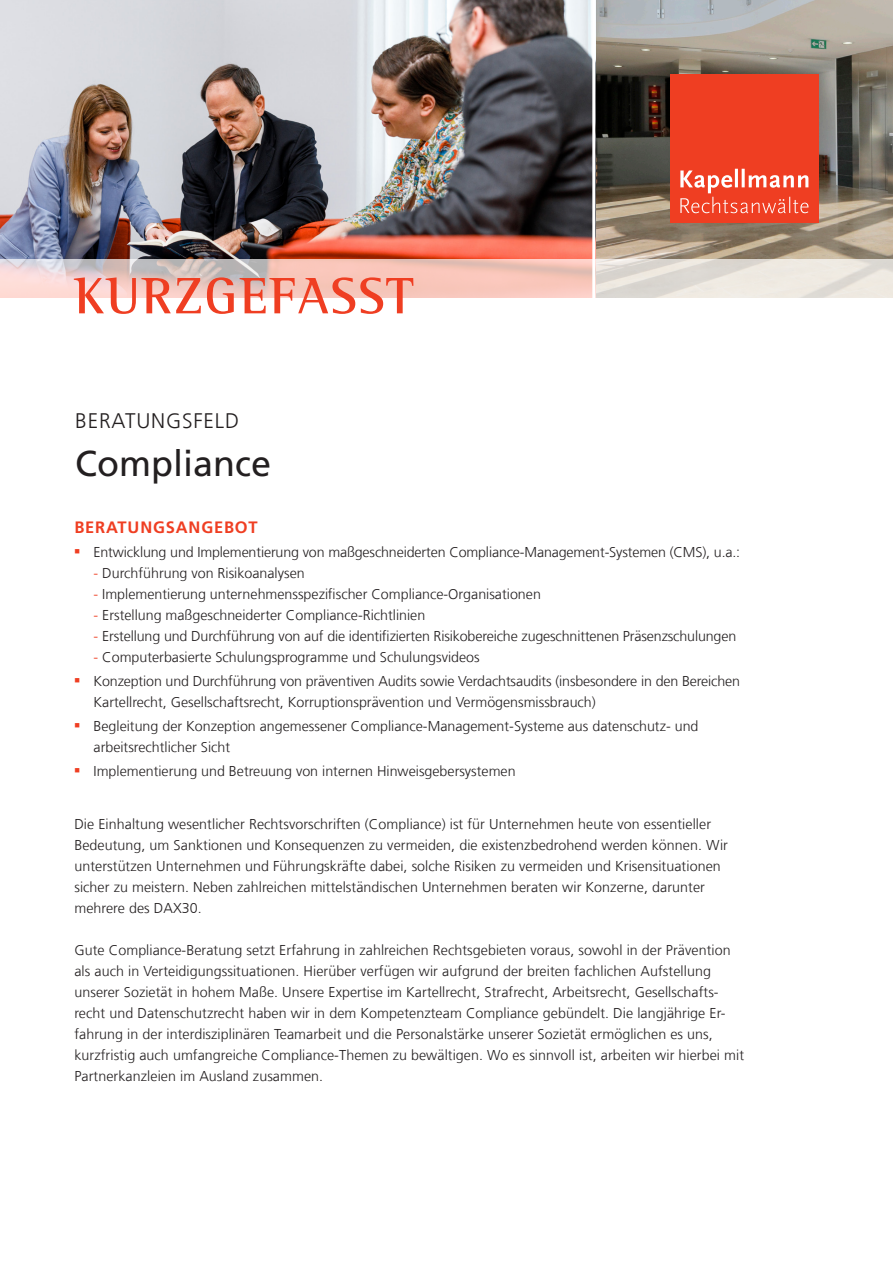
<style>
.page{position:relative;width:893px;height:1263px;background:#fff}
.page>*{position:absolute;margin:0;border:0;box-sizing:border-box;transform-origin:0 0}
.t1{font:700 52.5px "Rotis Semi Serif Pro";letter-spacing:.03em;color:#ef3e22}
.t2{font:36px "Frutiger LT Com";color:#231f20}
.t3{font:300 21px "Frutiger LT Com";letter-spacing:.04em;color:#231f20}
.t4{font:700 16.5px "Frutiger LT Com";letter-spacing:.05em;color:#ef3e22}
.t5{font:300 14.25px/21px "Frutiger LT Com";letter-spacing:.005em;color:#231f20}
.s1{color:#ef3e22}
</style>
<div class="page">
<img style="left:595px;top:0;width:298px;height:259px">
<img style="left:0;top:0;width:592px;height:259px">
<div style="left:670px;top:75px;width:149px;height:148px;background:#ef3e22"></div>
<svg style="left:680px;top:169px;width:128px;height:44px"></svg>
<svg style="left:0;top:259px;width:893px;height:39px"></svg>
<hr style="left:592px;top:0;width:3px;height:310px;background:#fff">
<p class="t1" style="left:74px;top:264px;width:340px">KURZGEFASST</p>
<p class="t3" style="left:75px;top:409px;width:165px">BERATUNGSFELD</p>
<p class="t2" style="left:75px;top:442px;width:198px">Compliance</p>
<p class="t4" style="left:74px;top:518px;width:185px">BERATUNGSANGEBOT</p>
<p class="t5" style="left:74px;top:542px;width:667px"><sup>■</sup> Entwicklung und Implementierung von maßgeschneiderten Compliance-Management-Systemen (CMS), u.a.:</p>
<p class="t5" style="left:94px;top:563px;width:213px"><span class="s1">-</span> Durchführung von Risikoanalysen</p>
<p class="t5" style="left:94px;top:584px;width:449px"><span class="s1">-</span> Implementierung unternehmensspezifischer Compliance-Organisationen</p>
<p class="t5" style="left:94px;top:605px;width:333px"><span class="s1">-</span> Erstellung maßgeschneiderter Compliance-Richtlinien</p>
<p class="t5" style="left:94px;top:626px;width:644px"><span class="s1">-</span> Erstellung und Durchführung von auf die identifizierten Risikobereiche zugeschnittenen Präsenzschulungen</p>
<p class="t5" style="left:94px;top:647px;width:388px"><span class="s1">-</span> Computerbasierte Schulungsprogramme und Schulungsvideos</p>
<p class="t5" style="left:74px;top:671px;width:667px"><sup>■</sup> Konzeption und Durchführung von präventiven Audits sowie Verdachtsaudits (insbesondere in den Bereichen</p>
<p class="t5" style="left:94px;top:692px;width:504px">Kartellrecht, Gesellschaftsrecht, Korruptionsprävention und Vermögensmissbrauch)</p>
<p class="t5" style="left:94px;top:716px;width:606px;text-indent:-19px"><sup>■</sup> Begleitung der Konzeption angemessener Compliance-Management-Systeme aus datenschutz- und arbeitsrechtlicher Sicht</p>
<p class="t5" style="left:74px;top:761px;width:443px"><sup>■</sup> Implementierung und Betreuung von internen Hinweisgebersystemen</p>
<p class="t5" style="left:74px;top:814px;width:638px">Die Einhaltung wesentlicher Rechtsvorschriften (Compliance) ist für Unternehmen heute von essentieller</p>
<p class="t5" style="left:74px;top:835px;width:655px">Bedeutung, um Sanktionen und Konsequenzen zu vermeiden, die existenzbedrohend werden können. Wir</p>
<p class="t5" style="left:74px;top:856px;width:648px">unterstützen Unternehmen und Führungskräfte dabei, solche Risiken zu vermeiden und Krisensituationen</p>
<p class="t5" style="left:74px;top:877px;width:632px">sicher zu meistern. Neben zahlreichen mittelständischen Unternehmen beraten wir Konzerne, darunter</p>
<p class="t5" style="left:74px;top:898px;width:129px">mehrere des DAX30.</p>
<p class="t5" style="left:74px;top:940px;width:658px">Gute Compliance-Beratung setzt Erfahrung in zahlreichen Rechtsgebieten voraus, sowohl in der Prävention</p>
<p class="t5" style="left:74px;top:961px;width:638px">als auch in Verteidigungssituationen. Hierüber verfügen wir aufgrund der breiten fachlichen Aufstellung</p>
<p class="t5" style="left:74px;top:982px;width:671px">unserer Sozietät in hohem Maße. Unsere Expertise im Kartellrecht, Strafrecht, Arbeitsrecht, Gesellschafts&shy;recht und Datenschutzrecht haben wir in dem Kompetenzteam Compliance gebündelt. Die langjährige Er&shy;fahrung in der interdisziplinären Teamarbeit und die Personalstärke unserer Sozietät ermöglichen es uns, kurzfristig auch umfangreiche Compliance-Themen zu bewältigen. Wo es sinnvoll ist, arbeiten wir hierbei mit</p>
<p class="t5" style="left:74px;top:1066px;width:250px">Partnerkanzleien im Ausland zusammen.</p>
</div>
